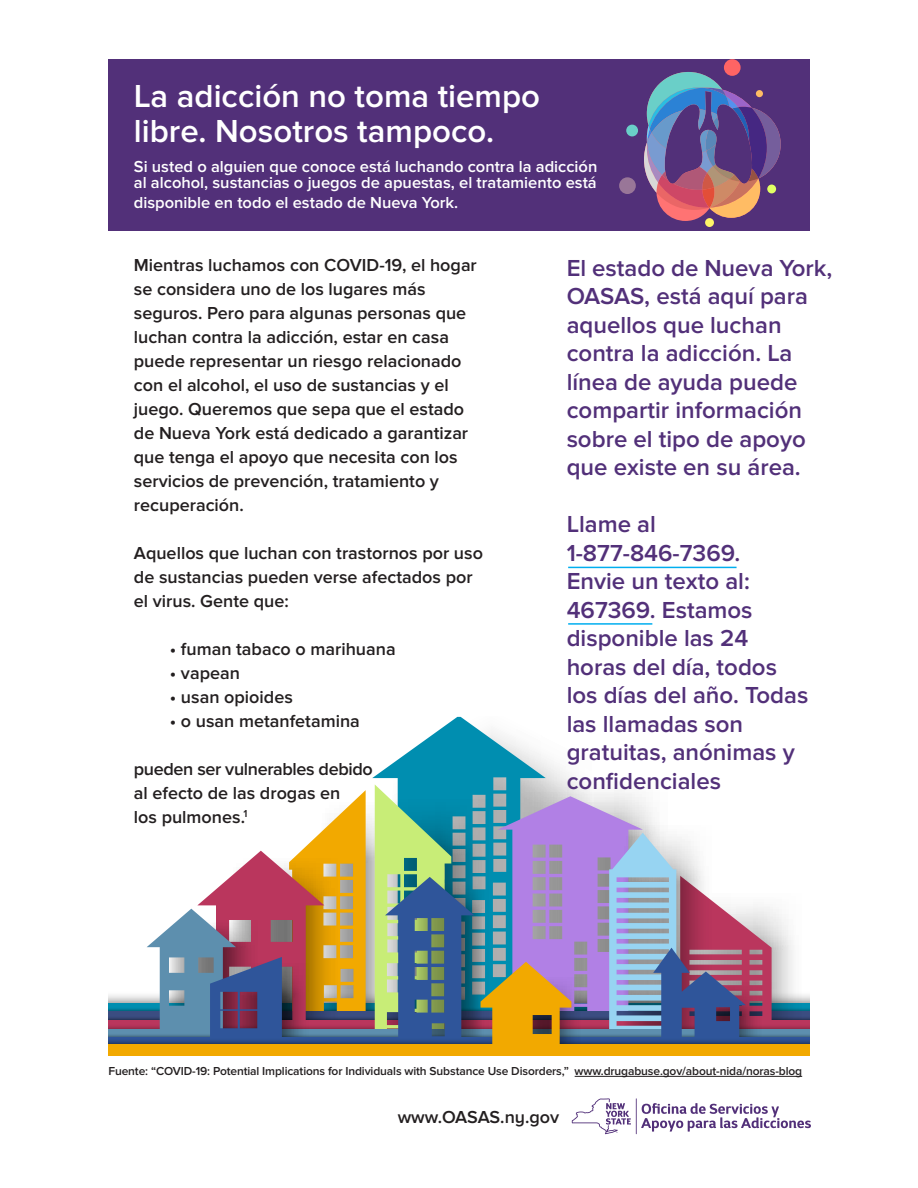
<style>
.page{position:relative;width:918px;height:1188px;background:#fff}
.page>*{position:absolute;margin:0;border:0;box-sizing:border-box;transform-origin:0 0}
.t1{font:600 33px/34.5px "Proxima Nova";color:#fff}
.t2{font:600 24px/28.5px "Proxima Nova";color:#523079}
.t3{font:600 18px/24px "Proxima Nova";color:#231f20}
.t4{font:600 18px "Proxima Nova";letter-spacing:-.02em;color:#231f20}
.t5{font:600 18px "Proxima Nova A";color:#231f20}
.t6{font:600 16.5px/16.5px "Proxima Nova";color:#fff}
.t7{font:600 12px "Proxima Nova";letter-spacing:-.01em;color:#231f20}
</style>
<div class="page">
<div style="left:108px;top:59px;width:702px;height:172px;background:#523079"></div>
<svg style="left:546px;top:760px;width:25px;height:21px"></svg>
<svg style="left:372px;top:717px;width:174px;height:85px;fill:#008eb0"></svg>
<svg style="left:366px;top:802px;width:9px;height:209px;background:#bdc2bf"></svg>
<svg style="left:521px;top:781px;width:114px;height:15px"></svg>
<svg style="left:108px;top:1015px;width:267px;height:6px"></svg>
<svg style="left:772px;top:909px;width:38px;height:112px"></svg>
<svg style="left:108px;top:1023px;width:702px;height:7px"></svg>
<svg style="left:108px;top:1032px;width:702px;height:5px"></svg>
<svg style="left:474px;top:881px;width:7px;height:156px"></svg>
<svg style="left:375px;top:784px;width:99px;height:253px;background:#61958b"></svg>
<svg style="left:147px;top:790px;width:219px;height:247px"></svg>
<svg style="left:772px;top:983px;width:5px;height:54px"></svg>
<svg style="left:108px;top:1037px;width:702px;height:8px;background:#425777"></svg>
<svg style="left:481px;top:796px;width:291px;height:249px"></svg>
<div style="left:108px;top:1045px;width:702px;height:11px;background:#f2a900"></div>
<div style="left:619px;top:177px;width:17px;height:17px;background:#997698;border-radius:50%"></div>
<div style="left:705px;top:218px;width:9px;height:9px;background:#fff468;border-radius:50%"></div>
<div style="left:626px;top:125px;width:12px;height:11px;background:#6acfc8;border-radius:50%"></div>
<div style="left:724px;top:59px;width:17px;height:17px;background:#ff6464;border-radius:50%"></div>
<svg style="left:644px;top:72px;width:137px;height:149px"></svg>
<hr style="left:568px;top:567px;width:169px;height:1px;background:#00aeef">
<hr style="left:568px;top:623px;width:84px;height:2px;background:#00aeef">
<hr style="left:575px;top:1076px;width:227px;height:1px;background:#231f20">
<hr style="left:636px;top:1098px;width:1px;height:36px;background:#523079">
<svg style="left:641px;top:1103px;width:170px;height:29px"></svg>
<svg style="left:572px;top:1098px;width:59px;height:36px"></svg>
<p class="t1" style="left:134px;top:79px;width:408px">La adicción no toma tiempo libre. Nosotros tampoco.</p>
<p class="t6" style="left:134px;top:158px;width:465px">Si usted o alguien que conoce está luchando contra la adicción al alcohol, sustancias o juegos de apuestas, el tratamiento está</p>
<p class="t6" style="left:134px;top:194px;width:326px">disponible en todo el estado de Nueva York.</p>
<p class="t3" style="left:134px;top:254px;width:344px">Mientras luchamos con COVID-19, el hogar se considera uno de los lugares más seguros. Pero para algunas personas que luchan contra la adicción, estar en casa puede representar un riesgo relacionado con el alcohol, el uso de sustancias y el juego. Queremos que sepa que el estado de Nueva York está dedicado a garantizar que tenga el apoyo que necesita con los servicios de prevención, tratamiento y recuperación.</p>
<p class="t3" style="left:134px;top:542px;width:351px">Aquellos que luchan con trastornos por uso de sustancias pueden verse afectados por el virus. Gente que:</p>
<p class="t3" style="left:170px;top:638px;width:227px">• fuman tabaco o marihuana</p>
<p class="t3" style="left:170px;top:662px;width:72px">• vapean</p>
<p class="t3" style="left:170px;top:686px;width:124px">• usan opioides</p>
<p class="t3" style="left:170px;top:710px;width:191px">• o usan metanfetamina</p>
<p class="t4" style="left:134px;top:759px;width:240px">pueden ser vulnerables debido</p>
<p class="t3" style="left:134px;top:782px;width:208px">al efecto de las drogas en los pulmones.<sup>1</sup></p>
<p class="t2" style="left:567px;top:254px;width:267px">El estado de Nueva York,<br>OASAS, está aquí para aquellos que luchan contra la adicción. La línea de ayuda puede compartir información sobre el tipo de apoyo que existe en su área.</p>
<p class="t2" style="left:567px;top:511px;width:91px">Llame al</p>
<p class="t2" style="left:567px;top:539px;width:175px">1-877-846-7369.</p>
<p class="t2" style="left:567px;top:568px;width:243px">Envie un texto al:<br>467369. Estamos disponible las 24 horas del día, todos los días del año. Todas las llamadas son gratuitas, anónimas y confidenciales</p>
<p class="t7" style="left:108px;top:1064px;width:695px">Fuente: “COVID-19: Potential Implications for Individuals with Substance Use Disorders,” www.drugabuse.gov/about-nida/noras-blog</p>
<p class="t5" style="left:398px;top:1106px;width:163px">www.OASAS.ny.gov</p>
</div>
